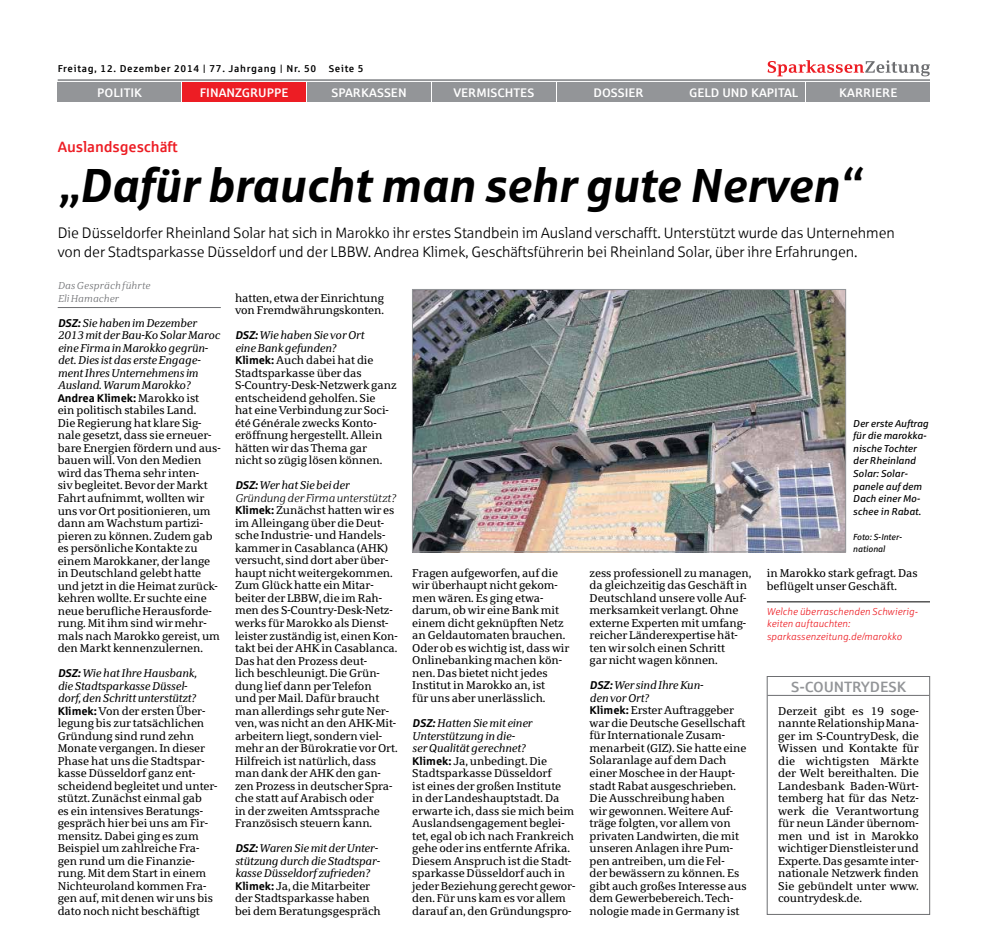
<style>
.page{position:relative;width:992px;height:939px;background:#fff}
.page>*{position:absolute;margin:0;border:0;box-sizing:border-box;transform-origin:0 0}
.t1{font:italic 700 47.5px "Sparkasse Rg";letter-spacing:-.015em;color:#000}
.t2{font:15px/18.8px "Sparkasse Lt";letter-spacing:-.005em;color:#000}
.t3{font:500 15px "Sparkasse";letter-spacing:-.005em;color:#ed1d24}
.t4{font:500 15px "Sparkasse";letter-spacing:-.005em;color:#939598}
.t5{font:500 12.5px "Sparkasse";color:#fff}
.t6{font:11.25px/12.5px "Sparkasse Serif";letter-spacing:-.005em;color:#000}
.t7{font:italic 11.25px/12.5px "Sparkasse Serif";letter-spacing:-.005em;color:#000}
.t8{font:italic 11.25px "Sparkasse Serif Lt";letter-spacing:-.005em;color:#000}
.t9{font:700 11.25px "Sparkasse Rg";letter-spacing:-.005em;color:#000}
.t10{font:italic 10px/12.5px "Sparkasse Rg";letter-spacing:-.005em;color:#000}
.t11{font:italic 10px/12.5px "Sparkasse Lt";letter-spacing:.01em;color:#ed1d24}
.t12{font:500 10px "Sparkasse";letter-spacing:.065em;color:#000}
.t13{font:italic 10px/12.5px "Sparkasse Serif Lt";letter-spacing:.01em;color:#6d6e71}
.t14{font:italic 8.75px/12.5px "Sparkasse Rg";letter-spacing:-.005em;color:#000}
.s1{font-family:"Sparkasse Rg";font-weight:700}
.s2{font-family:"Sparkasse Serif";font-weight:400}
.s3{font-family:"Sparkasse Rg";font-weight:700;font-style:italic}
.s4{font-style:italic}
.s5{font-family:"Sparkasse Rg";font-weight:700;font-style:normal}
.s6{font-style:normal}
</style>
<div class="page">
<svg style="left:767px;top:60px;width:162px;height:16px"></svg>
<hr style="left:58px;top:79px;width:871px;height:2px;background:#939598">
<div style="left:58px;top:82px;width:123px;height:20px;background:#939598"></div>
<div style="left:182px;top:82px;width:124px;height:20px;background:#ed1d24"></div>
<div style="left:307px;top:82px;width:123px;height:20px;background:#939598"></div>
<div style="left:432px;top:82px;width:123px;height:20px;background:#939598"></div>
<div style="left:557px;top:82px;width:123px;height:20px;background:#939598"></div>
<div style="left:681px;top:82px;width:124px;height:20px;background:#939598"></div>
<div style="left:806px;top:82px;width:123px;height:20px;background:#939598"></div>
<hr style="left:58px;top:307px;width:163px;height:1px;background:#6d6e71">
<hr style="left:766px;top:601px;width:163px;height:1px;background:#000">
<img style="left:414px;top:291px;width:429px;height:259px">
<div style="left:412px;top:289px;width:433px;height:263px;border:1px solid #939598"></div>
<hr style="left:767px;top:695px;width:162px;height:1px;background:#6d6e71">
<div style="left:766px;top:676px;width:163px;height:238px;border:1px solid #6d6e71"></div>
<p class="t12" style="left:58px;top:62px;width:307px">Freitag, 12. Dezember 2014 | 77. Jahrgang | Nr. 50 Seite 5</p>
<p class="t5" style="left:97px;top:85px;width:46px">POLITIK</p>
<p class="t5" style="left:200px;top:85px;width:90px">FINANZGRUPPE</p>
<p class="t5" style="left:331px;top:85px;width:77px">SPARKASSEN</p>
<p class="t5" style="left:453px;top:85px;width:82px">VERMISCHTES</p>
<p class="t5" style="left:593px;top:85px;width:52px">DOSSIER</p>
<p class="t5" style="left:689px;top:85px;width:111px">GELD UND KAPITAL</p>
<p class="t5" style="left:839px;top:85px;width:60px">KARRIERE</p>
<h2 class="t3" style="left:58px;top:137px;width:122px">Auslandsgeschäft</h2>
<h1 class="t1" style="left:58px;top:155px;width:803px">„Dafür braucht man sehr gute Nerven“</h1>
<p class="t2" style="left:58px;top:223px;width:838px">Die Düsseldorfer Rheinland Solar hat sich in Marokko ihr erstes Standbein im Ausland verschafft. Unterstützt wurde das Unternehmen von der Stadtsparkasse Düsseldorf und der LBBW. Andrea Klimek, Geschäftsführerin bei Rheinland Solar, über ihre Erfahrungen.</p>
<p class="t13" style="left:58px;top:279px;width:94px">Das Gespräch führte<br>Eli Hamacher</p>
<p class="t7" style="left:58px;top:316px;width:164px"><span class="s1">DSZ:</span> Sie haben im Dezember<br>2013 mit der Bau-Ko Solar Maroc eine Firma in Marokko gegrün&shy;det. Dies ist das erste Engage&shy;ment Ihres Unternehmens im<br>Ausland. Warum Marokko?</p>
<p class="t9" style="left:58px;top:391px;width:143px">Andrea Klimek: <span class="s2">Marokko ist</span></p>
<p class="t6" style="left:58px;top:404px;width:164px">ein politisch stabiles Land.<br>Die Regierung hat klare Sig&shy;nale gesetzt, dass sie erneuer&shy;bare Energien fördern und aus&shy;bauen will. Von den Medien wird das Thema sehr inten-<br>siv begleitet. Bevor der Markt<br>Fahrt aufnimmt, wollten wir uns vor Ort positionieren, um dann am Wachstum partizi&shy;pieren zu können. Zudem gab es persönliche Kontakte zu einem Marokkaner, der lange in Deutschland gelebt hatte und jetzt in die Heimat zurück&shy;kehren wollte. Er suchte eine neue berufliche Herausforde&shy;rung. Mit ihm sind wir mehr&shy;mals nach Marokko gereist, um den Markt kennenzulernen.</p>
<p class="t6" style="left:58px;top:666px;width:161px"><span class="s3">DSZ:</span> <span class="s4">Wie hat Ihre Hausbank,<br>die Stadtsparkasse Düssel-<br>dorf, den Schritt unterstützt?<br></span><span class="s1">Klimek:</span> Von der ersten Über&shy;legung bis zur tatsächlichen<br>Gründung sind rund zehn<br>Monate vergangen. In dieser<br>Phase hat uns die Stadtspar&shy;kasse Düsseldorf ganz ent&shy;scheidend begleitet und unter&shy;stützt. Zunächst einmal gab<br>es ein intensives Beratungs&shy;gespräch hier bei uns am Fir&shy;mensitz. Dabei ging es zum<br>Beispiel um zahlreiche Fra&shy;gen rund um die Finanzie&shy;rung. Mit dem Start in einem<br>Nichteuroland kommen Fra&shy;gen auf, mit denen wir uns bis dato noch nicht beschäftigt</p>
<p class="t6" style="left:235px;top:291px;width:150px">hatten, etwa der Einrichtung von Fremdwährungskonten.</p>
<p class="t6" style="left:235px;top:329px;width:163px"><span class="s3">DSZ:</span> <span class="s4">Wie haben Sie vor Ort<br>eine Bank gefunden?<br></span><span class="s1">Klimek:</span> Auch dabei hat die<br>Stadtsparkasse über das<br>S-Country-Desk-Netzwerk ganz entscheidend geholfen. Sie<br>hat eine Verbindung zur Soci&shy;été Générale zwecks Konto&shy;eröffnung hergestellt. Allein hätten wir das Thema gar nicht so zügig lösen können.</p>
<p class="t7" style="left:235px;top:479px;width:116px"><span class="s1">DSZ:</span> Wer hat Sie bei der</p>
<p class="t8" style="left:235px;top:491px;width:162px">Gründung der Firma unterstützt?</p>
<p class="t6" style="left:235px;top:504px;width:164px"><span class="s1">Klimek:</span> Zunächst hatten wir es im Alleingang über die Deut&shy;sche Industrie- und Handels&shy;kammer in Casablanca (AHK) versucht, sind dort aber über&shy;haupt nicht weitergekommen.<br>Zum Glück hatte ein Mitar&shy;beiter der LBBW, die im Rah&shy;men des S-Country-Desk-Netz&shy;werks für Marokko als Dienst&shy;leister zuständig ist, einen Kon&shy;takt bei der AHK in Casablanca.<br>Das hat den Prozess deut-<br>lich beschleunigt. Die Grün&shy;dung lief dann per Telefon<br>und per Mail. Dafür braucht man allerdings sehr gute Ner&shy;ven, was nicht an den AHK-Mit&shy;arbeitern liegt, sondern viel&shy;mehr an der Bürokratie vor Ort.<br>Hilfreich ist natürlich, dass man dank der AHK den gan&shy;zen Prozess in deutscher Spra&shy;che statt auf Arabisch oder<br>in der zweiten Amtssprache<br>Französisch steuern kann.</p>
<p class="t7" style="left:235px;top:841px;width:147px"><span class="s1">DSZ:</span> Waren Sie mit der Unter&shy;stützung durch die Stadtspar&shy;kasse Düsseldorf zufrieden?<br><span class="s5">Klimek:</span> <span class="s6">Ja, die Mitarbeiter der Stadtsparkasse haben bei dem Beratungsgespräch</span></p>
<p class="t10" style="left:852px;top:417px;width:77px">Der erste Auftrag für die marokka&shy;nische Tochter der Rheinland<br>Solar: Solar&shy;panele auf dem<br>Dach einer Mo&shy;schee in Rabat.</p>
<p class="t14" style="left:852px;top:530px;width:51px">Foto: S-Inter&shy;national</p>
<p class="t6" style="left:589px;top:566px;width:163px">zess professionell zu managen, da gleichzeitig das Geschäft in<br>Deutschland unsere volle Auf&shy;merksamkeit verlangt. Ohne externe Experten mit umfang&shy;reicher Länderexpertise hät&shy;ten wir solch einen Schritt<br>gar nicht wagen können.</p>
<p class="t6" style="left:589px;top:679px;width:158px"><span class="s3">DSZ:</span> <span class="s4">Wer sind Ihre Kun-<br>den vor Ort?<br></span><span class="s1">Klimek:</span> Erster Auftraggeber war die Deutsche Gesellschaft für Internationale Zusam&shy;menarbeit (GIZ). Sie hatte eine<br>Solaranlage auf dem Dach einer Moschee in der Haupt&shy;stadt Rabat ausgeschrieben.<br>Die Ausschreibung haben<br>wir gewonnen. Weitere Auf&shy;träge folgten, vor allem von privaten Landwirten, die mit unseren Anlagen ihre Pum&shy;pen antreiben, um die Fel-<br>der bewässern zu können. Es gibt auch großes Interesse aus dem Gewerbebereich. Tech&shy;nologie made in Germany ist</p>
<p class="t6" style="left:412px;top:566px;width:159px">Fragen aufgeworfen, auf die wir überhaupt nicht gekom&shy;men wären. Es ging etwa&shy;darum, ob wir eine Bank mit einem dicht geknüpften Netz an Geldautomaten brauchen.<br>Oder ob es wichtig ist, dass wir<br>Onlinebanking machen kön&shy;nen. Das bietet nicht jedes<br>Institut in Marokko an, ist<br>für uns aber unerlässlich.</p>
<p class="t6" style="left:412px;top:716px;width:165px"><span class="s3">DSZ:</span> <span class="s4">Hatten Sie mit einer<br>Unterstützung in die-<br>ser Qualität gerechnet?<br></span><span class="s1">Klimek:</span> Ja, unbedingt. Die<br>Stadtsparkasse Düsseldorf<br>ist eines der großen Institute<br>in der Landeshauptstadt. Da erwarte ich, dass sie mich beim<br>Auslandsengagement beglei&shy;tet, egal ob ich nach Frankreich gehe oder ins entfernte Afrika.<br>Diesem Anspruch ist die Stadt&shy;sparkasse Düsseldorf auch in jeder Beziehung gerecht gewor&shy;den. Für uns kam es vor allem darauf an, den Gründungspro-</p>
<p class="t6" style="left:766px;top:566px;width:152px">in Marokko stark gefragt. Das beflügelt unser Geschäft.</p>
<p class="t11" style="left:766px;top:604px;width:152px">Welche überraschenden Schwierig&shy;keiten auftauchten: sparkassenzeitung.de/marokko</p>
<h2 class="t4" style="left:791px;top:677px;width:117px">S-COUNTRYDESK</h2>
<p class="t6" style="left:778px;top:704px;width:142px;text-align:justify">Derzeit gibt es 19 soge&shy;nannte Relationship Mana&shy;ger im S-CountryDesk, die Wissen und Kontakte für die wichtigsten Märkte der Welt bereithalten. Die Landesbank Baden-Würt&shy;temberg hat für das Netz&shy;werk die Verantwortung für neun Länder übernom&shy;men und ist in Marokko wichtiger Dienstleister und Experte. Das gesamte inter&shy;nationale Netzwerk finden Sie gebündelt unter www. countrydesk.de.</p>
</div>
